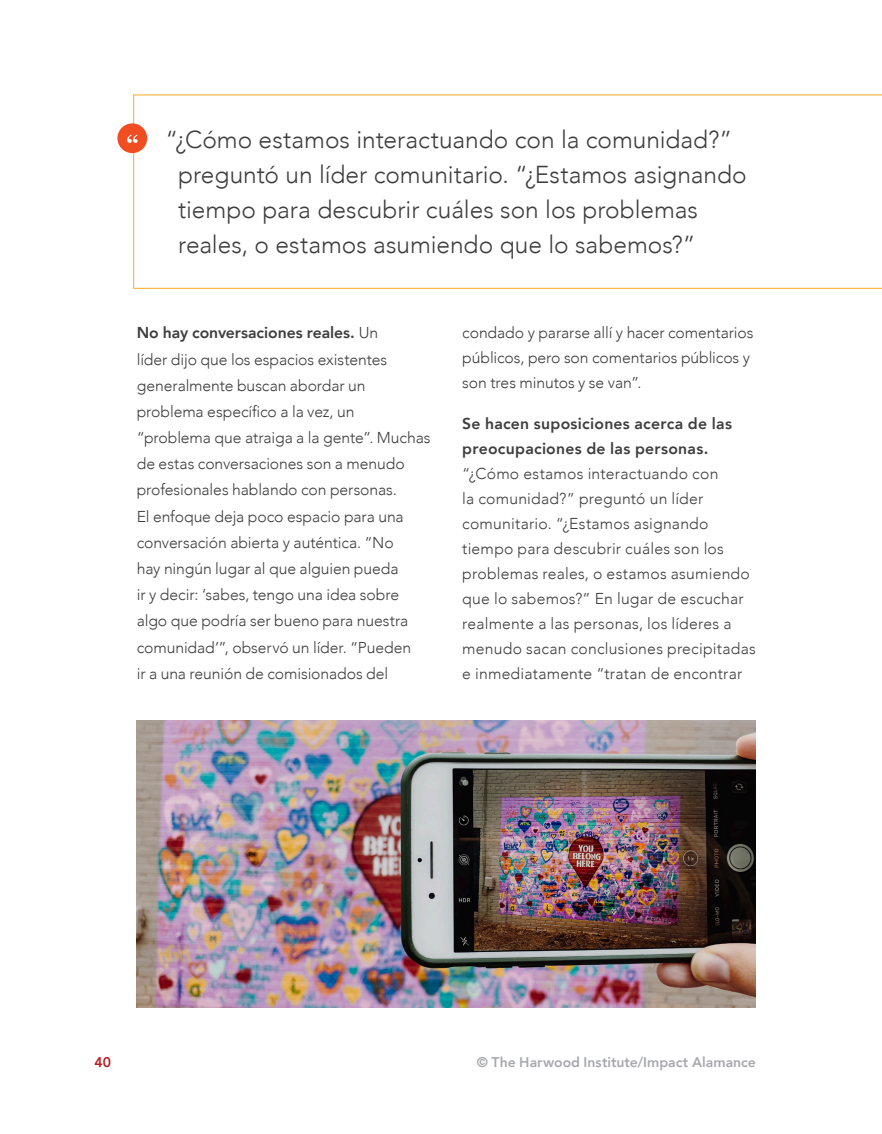
<style>
.page{position:relative;width:882px;height:1134px;background:#fff}
.page>*{position:absolute;margin:0;border:0;box-sizing:border-box;transform-origin:0 0}
.t1{font:300 24.5px/35px "Avenir";color:#3e3e3f}
.t2{font:300 15.75px/26.2px "Avenir";letter-spacing:-.005em;color:#3e3e3f}
.t3{font:300 15.75px/25px "Avenir";letter-spacing:.015em;color:#3e3e3f}
.t4{font:800 15.75px/25px "Avenir";letter-spacing:.015em;color:#3e3e3f}
.t5{font:800 14px "Avenir";color:#a8a9ad}
.t6{font:800 14px "Avenir";color:#b71f24}
.s1{font-weight:800}
</style>
<div class="page">
<div style="left:133px;top:94px;width:749px;height:195px;border:1px solid #faa928"></div>
<div style="left:117px;top:123px;width:30px;height:30px;background:#f04d22;border-radius:50%"></div>
<svg style="left:127px;top:135px;width:11px;height:8px"></svg>
<img style="left:136px;top:721px;width:620px;height:287px">
<h1 class="t1" style="left:178px;top:122px;width:570px;text-indent:-13px">“¿Cómo estamos interactuando con la comunidad?” preguntó un líder comunitario. “¿Estamos asignando tiempo para descubrir cuáles son los problemas reales, o estamos asumiendo que lo sabemos?”</h1>
<p class="t2" style="left:137px;top:320px;width:295px"><span class="s1">No hay conversaciones reales.</span> Un<br>líder dijo que los espacios existentes generalmente buscan abordar un problema específico a la vez, un “problema que atraiga a la gente”. Muchas de estas conversaciones son a menudo profesionales hablando con personas.<br>El enfoque deja poco espacio para una conversación abierta y auténtica. “No<br>hay ningún lugar al que alguien pueda<br>ir y decir: ‘sabes, tengo una idea sobre algo que podría ser bueno para nuestra comunidad’”, observó un líder. “Pueden<br>ir a una reunión de comisionados del</p>
<p class="t2" style="left:462px;top:320px;width:293px;line-height:25px">condado y pararse allí y hacer comentarios públicos, pero son comentarios públicos y son tres minutos y se van”.</p>
<p class="t4" style="left:462px;top:411px;width:271px">Se hacen suposiciones acerca de las preocupaciones de las personas.</p>
<p class="t3" style="left:462px;top:461px;width:295px">“¿Cómo estamos interactuando con<br>la comunidad?” preguntó un líder comunitario. “¿Estamos asignando tiempo para descubrir cuáles son los problemas reales, o estamos asumiendo que lo sabemos?” En lugar de escuchar realmente a las personas, los líderes a menudo sacan conclusiones precipitadas e inmediatamente “tratan de encontrar</p>
<p class="t6" style="left:94px;top:1051px;width:18px">40</p>
<p class="t5" style="left:477px;top:1051px;width:281px">© The Harwood Institute/Impact Alamance</p>
</div>
